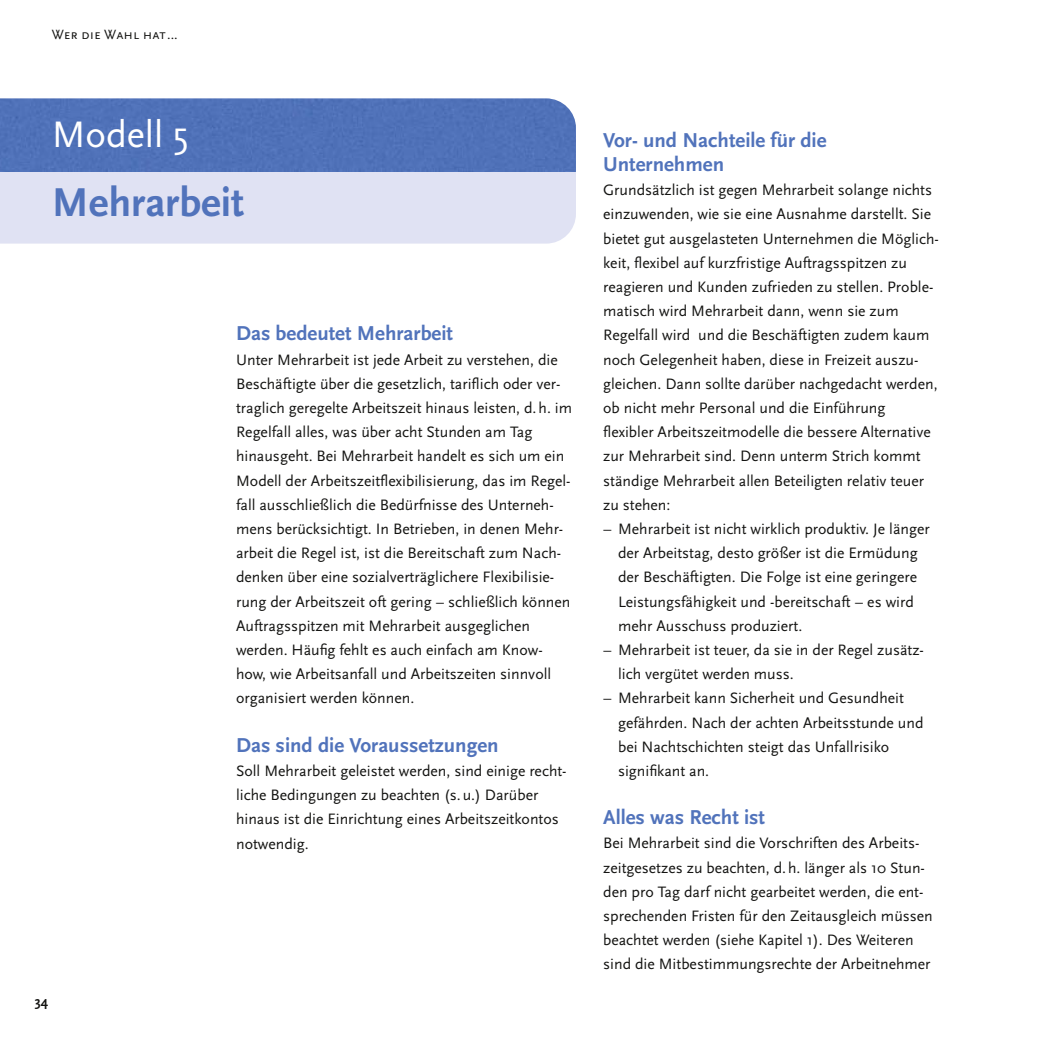
<style>
.page{position:relative;width:1043px;height:1043px;background:#fff}
.page>*{position:absolute;margin:0;border:0;box-sizing:border-box;transform-origin:0 0}
.t1{font:700 42px "Scala Sans";color:#5173bb}
.t2{font:38.5px "Scala Sans";color:#fff}
.t3{font:700 21px/24.2px "Scala Sans";color:#5173bb}
.t4{font:15.75px/24.2px "Scala Sans";color:#141412}
.t5{font:14px "Scala Sans Caps";color:#141412}
.t6{font:700 14px "Scala Sans";color:#141412}
</style>
<div class="page">
<svg style="left:0;top:98px;width:576px;height:146px;background:#97a9d5"></svg>
<p class="t5" style="left:52px;top:26px;width:128px">Wer die Wahl hat...</p>
<h2 class="t2" style="left:52px;top:111px;width:138px">Modell 5</h2>
<h1 class="t1" style="left:52px;top:177px;width:194px">Mehrarbeit</h1>
<p class="t6" style="left:35px;top:992px;width:15px">34</p>
<h3 class="t3" style="left:236px;top:321px;width:218px">Das bedeutet Mehrarbeit</h3>
<p class="t4" style="left:236px;top:347px;width:337px">Unter Mehrarbeit ist jede Arbeit zu verstehen, die Beschäftigte über die gesetzlich, tariflich oder ver&shy;traglich geregelte Arbeitszeit hinaus leisten, d. h. im Regelfall alles, was über acht Stunden am Tag hinausgeht. Bei Mehrarbeit handelt es sich um ein Modell der Arbeitszeitflexibilisierung, das im Regel&shy;fall ausschließlich die Bedürfnisse des Unterneh&shy;mens berücksichtigt. In Betrieben, in denen Mehr&shy;arbeit die Regel ist, ist die Bereitschaft zum Nach&shy;denken über eine sozialverträglichere Flexibilisie&shy;rung der Arbeitszeit oft gering – schließlich können Auftragsspitzen mit Mehrarbeit ausgeglichen werden. Häufig fehlt es auch einfach am Know&shy;how, wie Arbeitsanfall und Arbeitszeiten sinnvoll organisiert werden können.</p>
<h3 class="t3" style="left:236px;top:732px;width:264px">Das sind die Voraussetzungen</h3>
<p class="t4" style="left:236px;top:758px;width:332px">Soll Mehrarbeit geleistet werden, sind einige recht&shy;liche Bedingungen zu beachten (s. u.) Darüber hinaus ist die Einrichtung eines Arbeitszeitkontos notwendig.</p>
<h3 class="t3" style="left:603px;top:127px;width:225px">Vor- und Nachteile für die<br>Unternehmen</h3>
<p class="t4" style="left:603px;top:178px;width:337px">Grundsätzlich ist gegen Mehrarbeit solange nichts einzuwenden, wie sie eine Ausnahme darstellt. Sie bietet gut ausgelasteten Unternehmen die Möglich&shy;keit, flexibel auf kurzfristige Auftragsspitzen zu reagieren und Kunden zufrieden zu stellen. Proble&shy;matisch wird Mehrarbeit dann, wenn sie zum Regelfall wird und die Beschäftigten zudem kaum noch Gelegenheit haben, diese in Freizeit auszu&shy;gleichen. Dann sollte darüber nachgedacht werden, ob nicht mehr Personal und die Einführung flexibler Arbeitszeitmodelle die bessere Alternative zur Mehrarbeit sind. Denn unterm Strich kommt ständige Mehrarbeit allen Beteiligten relativ teuer zu stehen:</p>
<p class="t4" style="left:618px;top:516px;width:313px;text-indent:-15px">– Mehrarbeit ist nicht wirklich produktiv. Je länger der Arbeitstag, desto größer ist die Ermüdung der Beschäftigten. Die Folge ist eine geringere Leistungsfähigkeit und -bereitschaft – es wird mehr Ausschuss produziert.</p>
<p class="t4" style="left:618px;top:637px;width:307px;text-indent:-15px">– Mehrarbeit ist teuer, da sie in der Regel zusätz&shy;lich vergütet werden muss.</p>
<p class="t4" style="left:618px;top:686px;width:307px;text-indent:-15px">– Mehrarbeit kann Sicherheit und Gesundheit gefährden. Nach der achten Arbeitsstunde und bei Nachtschichten steigt das Unfallrisiko signifikant an.</p>
<h3 class="t3" style="left:603px;top:805px;width:163px">Alles was Recht ist</h3>
<p class="t4" style="left:603px;top:831px;width:331px">Bei Mehrarbeit sind die Vorschriften des Arbeits&shy;zeitgesetzes zu beachten, d. h. länger als 10 Stun&shy;den pro Tag darf nicht gearbeitet werden, die ent&shy;sprechenden Fristen für den Zeitausgleich müssen beachtet werden (siehe Kapitel 1). Des Weiteren sind die Mitbestimmungsrechte der Arbeitnehmer</p>
</div>
